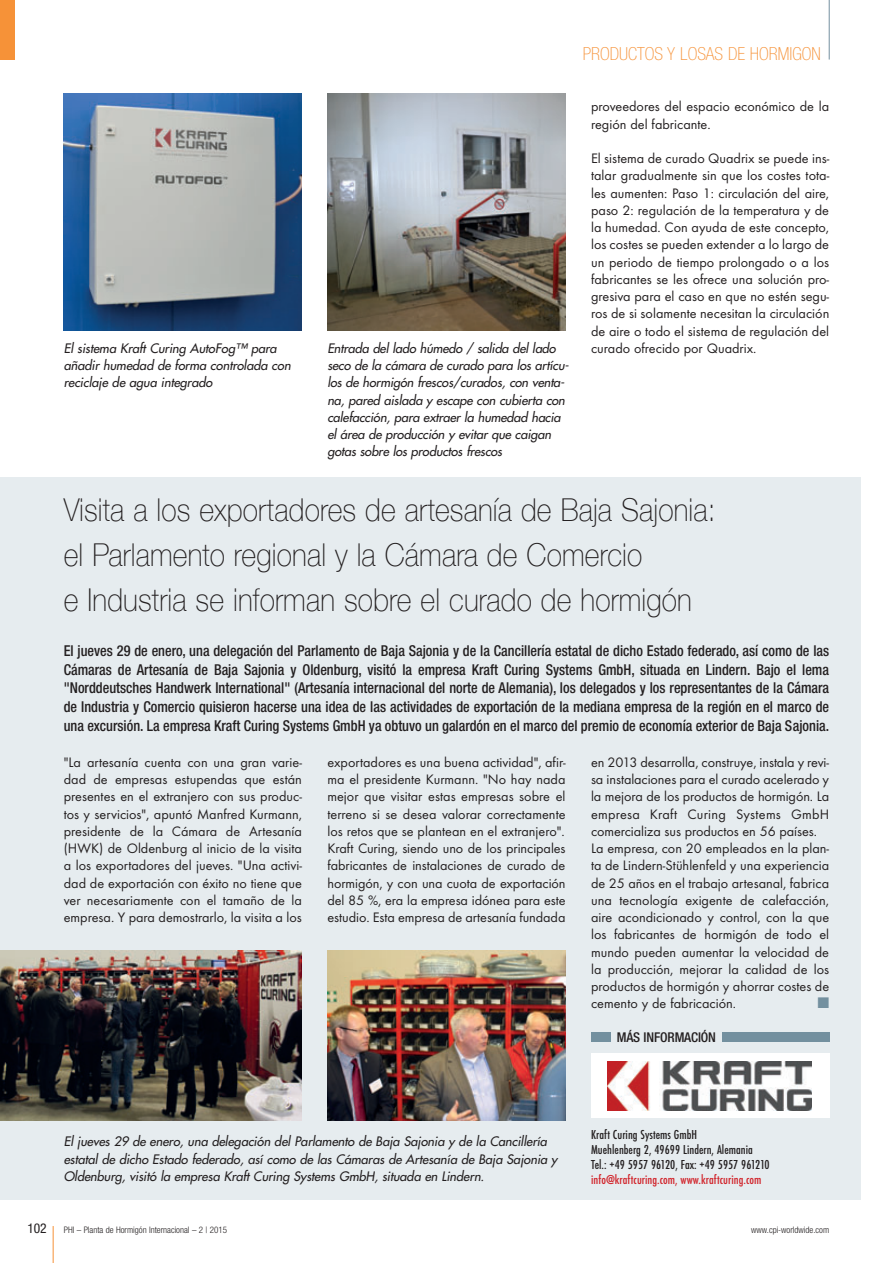
<style>
.page{position:relative;width:893px;height:1263px;background:#fff}
.page>*{position:absolute;margin:0;border:0;box-sizing:border-box;transform-origin:0 0}
.t1{font:100 31.5px/45px "Helvetica Neue";letter-spacing:.005em;color:#231f20;scale:.9 1}
.t2{font:100 condensed 18px "Helvetica Neue";color:#f69238}
.t3{font:500 condensed 15px/18.8px "Helvetica Neue";color:#231f20;text-align:justify;scale:.95 1}
.t4{font:14.25px/17.2px "Futura T";color:#231f20;text-align:justify}
.t5{font:500 condensed 13.5px/15px "Futura T";letter-spacing:.005em;color:#231f20}
.t6{font:500 condensed 13.5px "Futura T";letter-spacing:.005em;color:#d1232a}
.t7{font:500 condensed 13.5px "Helvetica Neue";letter-spacing:-.01em;color:#231f20}
.t8{font:condensed 13.5px "Helvetica Neue";color:#231f20}
.t9{font:italic 12.75px/17.2px "Futura";letter-spacing:-.005em;color:#231f20}
.t10{font:300 condensed 9px "Helvetica Neue";color:#231f20}
</style>
<div class="page">
<div style="left:0;top:477px;width:861px;height:722px;background:#e6ecef"></div>
<hr style="left:53px;top:1226px;width:1px;height:37px;background:#f69238">
<hr style="left:829px;top:0;width:1px;height:60px;background:#73909f">
<div style="left:0;top:0;width:15px;height:60px;background:#f69238"></div>
<div style="left:591px;top:1053px;width:238px;height:65px;background:#fff"></div>
<img style="left:608px;top:1061px;width:204px;height:49px">
<div style="left:591px;top:1032px;width:19px;height:10px;background:#73909f"></div>
<div style="left:722px;top:1032px;width:107px;height:10px;background:#73909f"></div>
<img style="left:64px;top:94px;width:238px;height:236px">
<img style="left:327px;top:94px;width:239px;height:236px">
<img style="left:0;top:950px;width:302px;height:170px">
<img style="left:327px;top:950px;width:239px;height:170px">
<p class="t2" style="left:583px;top:43px;width:239px">PRODUCTOS Y LOSAS DE HORMIGON</p>
<p class="t4" style="left:591px;top:98px;width:240px">proveedores del espacio económico de la región del fabricante.</p>
<p class="t4" style="left:591px;top:150px;width:240px">El sistema de curado Quadrix se puede ins&shy;talar gradualmente sin que los costes tota&shy;les aumenten: Paso 1: circulación del aire, paso 2: regulación de la temperatura y de la humedad. Con ayuda de este concepto, los costes se pueden extender a lo largo de un periodo de tiempo prolongado o a los fabricantes se les ofrece una solución pro&shy;gresiva para el caso en que no estén segu&shy;ros de si solamente necesitan la circulación de aire o todo el sistema de regulación del curado ofrecido por Quadrix.</p>
<p class="t9" style="left:64px;top:339px;width:231px">El sistema Kraft Curing AutoFog™ para añadir humedad de forma controlada con reciclaje de agua integrado</p>
<p class="t9" style="left:327px;top:339px;width:245px">Entrada del lado húmedo / salida del lado seco de la cámara de curado para los artícu&shy;los de hormigón frescos/curados, con venta&shy;na, pared aislada y escape con cubierta con calefacción, para extraer la humedad hacia el área de producción y evitar que caigan gotas sobre los productos frescos</p>
<h1 class="t1" style="left:64px;top:486px;width:726px">Visita a los exportadores de artesanía de Baja Sajonia: el Parlamento regional y la Cámara de Comercio<br>e Industria se informan sobre el curado de hormigón</h1>
<p class="t3" style="left:64px;top:641px;width:807px">El jueves 29 de enero, una delegación del Parlamento de Baja Sajonia y de la Cancillería estatal de dicho Estado federado, así como de las Cámaras de Artesanía de Baja Sajonia y Oldenburg, visitó la empresa Kraft Curing Systems GmbH, situada en Lindern. Bajo el lema "Norddeutsches Handwerk International" (Artesanía internacional del norte de Alemania), los delegados y los representantes de la Cámara de Industria y Comercio quisieron hacerse una idea de las actividades de exportación de la mediana empresa de la región en el marco de una excursión. La empresa Kraft Curing Systems GmbH ya obtuvo un galardón en el marco del premio de economía exterior de Baja Sajonia.</p>
<p class="t4" style="left:64px;top:753px;width:240px">"La artesanía cuenta con una gran varie&shy;dad de empresas estupendas que están presentes en el extranjero con sus produc&shy;tos y servicios", apuntó Manfred Kurmann, presidente de la Cámara de Artesanía (HWK) de Oldenburg al inicio de la visita a los exportadores del jueves. "Una activi&shy;dad de exportación con éxito no tiene que ver necesariamente con el tamaño de la empresa. Y para demostrarlo, la visita a los</p>
<p class="t4" style="left:327px;top:753px;width:240px">exportadores es una buena actividad", afir&shy;ma el presidente Kurmann. "No hay nada mejor que visitar estas empresas sobre el terreno si se desea valorar correctamente los retos que se plantean en el extranjero".<br>Kraft Curing, siendo uno de los principales fabricantes de instalaciones de curado de hormigón, y con una cuota de exportación del 85 %, era la empresa idónea para este estudio. Esta empresa de artesanía fundada</p>
<p class="t4" style="left:591px;top:753px;width:240px;text-align:left">en 2013 desarrolla, construye, instala y revi&shy;sa instalaciones para el curado acelerado y la mejora de los productos de hormigón. La empresa Kraft Curing Systems GmbH comercializa sus productos en 56 países.<br>La empresa, con 20 empleados en la plan&shy;ta de Lindern-Stühlenfeld y una experiencia de 25 años en el trabajo artesanal, fabrica una tecnología exigente de calefacción, aire acondicionado y control, con la que los fabricantes de hormigón de todo el mundo pueden aumentar la velocidad de la producción, mejorar la calidad de los productos de hormigón y ahorrar costes de cemento y de fabricación.</p>
<p class="t7" style="left:617px;top:1029px;width:101px">MÁS INFORMACIÓN</p>
<p class="t9" style="left:64px;top:1133px;width:495px">El jueves 29 de enero, una delegación del Parlamento de Baja Sajonia y de la Cancillería estatal de dicho Estado federado, así como de las Cámaras de Artesanía de Baja Sajonia y<br>Oldenburg, visitó la empresa Kraft Curing Systems GmbH, situada en Lindern.</p>
<p class="t5" style="left:591px;top:1127px;width:180px">Kraft Curing Systems GmbH<br>Muehlenberg 2, 49699 Lindern, Alemania<br>Tel.: +49 5957 96120, Fax: +49 5957 961210</p>
<p class="t6" style="left:591px;top:1172px;width:172px">info@kraftcuring.com, www.kraftcuring.com</p>
<p class="t8" style="left:27px;top:1220px;width:21px">102</p>
<p class="t10" style="left:64px;top:1224px;width:165px">PHI – Planta de Hormigón Internacional – 2 | 2015</p>
<p class="t10" style="left:751px;top:1224px;width:79px">www.cpi-worldwide.com</p>
</div>
